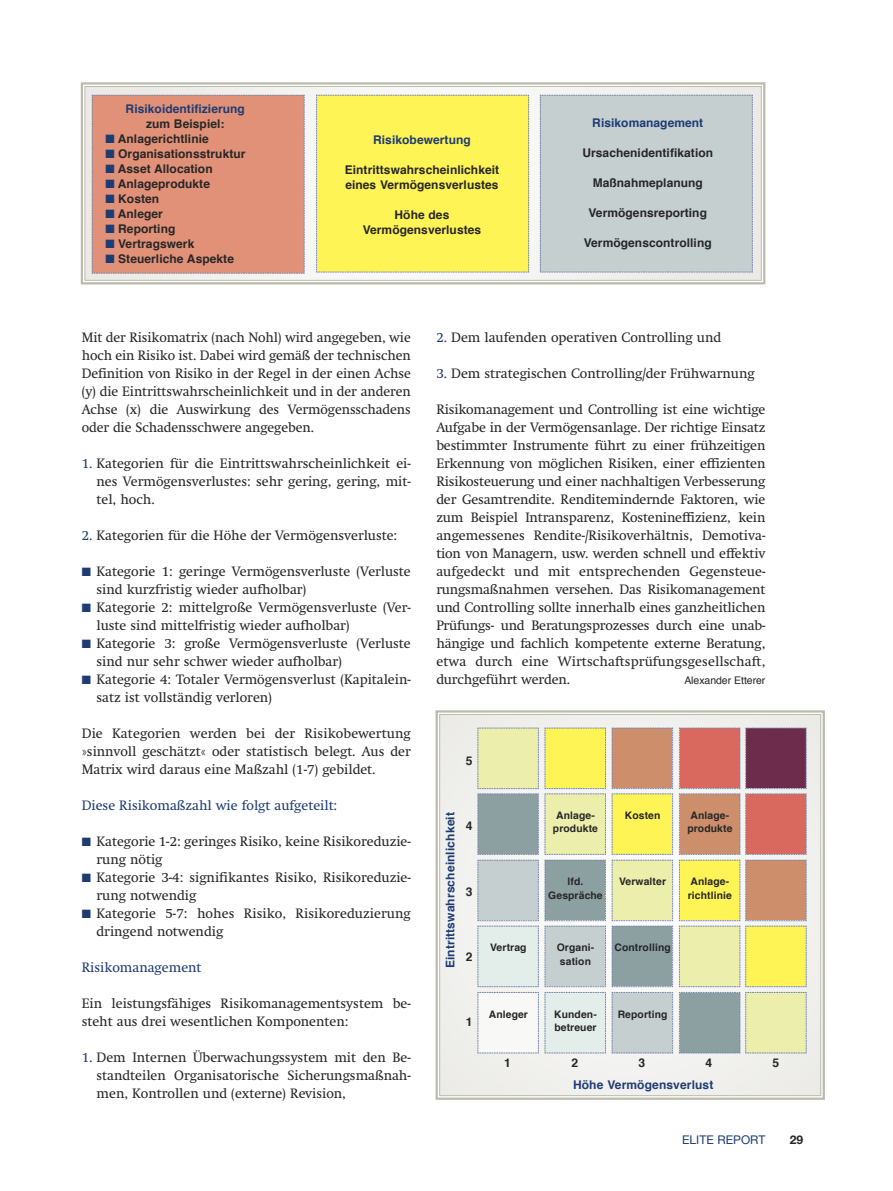
<style>
.page{position:relative;width:893px;height:1191px;background:#fff}
.page>*{position:absolute;margin:0;border:0;box-sizing:border-box;transform-origin:0 0}
.t1{font:13.5px/18px "Swift";color:#272627}
.t2{font:13.5px "Swift";color:#1e3c74}
.t3{font:700 12px/15px "Helvetica";letter-spacing:.005em;color:#272627}
.t4{font:700 12px "Helvetica";letter-spacing:.005em;color:#1e3c74}
.t5{font:12px "Helvetica Neue";color:#1e3c74}
.t6{font:700 12px "Helvetica Neue";color:#272627}
.t7{font:10.5px "Helvetica";letter-spacing:-.005em;color:#272627}
.t8{font:700 10.35px/13.4px "Helvetica";letter-spacing:.01em;color:#272627;text-align:center}
.s1{color:#1e3c74}
</style>
<div class="page">
<div style="left:85px;top:87px;width:676px;height:193px;background:#f3f2f1"></div>
<div style="left:81px;top:82px;width:684px;height:202px;border:2px solid #bbbaad"></div>
<div style="left:85px;top:86px;width:677px;height:195px;border:1px solid #bbbaad"></div>
<div style="left:440px;top:715px;width:380px;height:380px;background:#f0efed"></div>
<div style="left:436px;top:710px;width:389px;height:389px;border:2px solid #bbbaad"></div>
<div style="left:439px;top:714px;width:382px;height:382px;border:1px solid #bbbaad"></div>
<svg style="left:477px;top:727px;width:196px;height:326px"></svg>
<svg style="left:679px;top:727px;width:128px;height:326px;background:#ceac83"></svg>
<div style="left:540px;top:95px;width:213px;height:178px;background:#c6cfd0"></div>
<div style="left:316px;top:95px;width:213px;height:178px;background:#fff455"></div>
<div style="left:92px;top:95px;width:213px;height:179px;background:#e19177"></div>
<p class="t4" style="left:126px;top:104px;width:121px">Risikoidentifizierung</p>
<p class="t3" style="left:146px;top:117px;width:80px">zum Beispiel:</p>
<p class="t3" style="left:105px;top:132px;width:105px"><span class="s1">■</span> Anlagerichtlinie</p>
<p class="t3" style="left:105px;top:147px;width:142px"><span class="s1">■</span> Organisationsstruktur</p>
<p class="t3" style="left:105px;top:162px;width:109px"><span class="s1">■</span> Asset Allocation</p>
<p class="t3" style="left:105px;top:177px;width:106px"><span class="s1">■</span> Anlageprodukte</p>
<p class="t3" style="left:105px;top:192px;width:55px"><span class="s1">■</span> Kosten</p>
<p class="t3" style="left:105px;top:207px;width:59px"><span class="s1">■</span> Anleger</p>
<p class="t3" style="left:105px;top:222px;width:72px"><span class="s1">■</span> Reporting</p>
<p class="t3" style="left:105px;top:237px;width:90px"><span class="s1">■</span> Vertragswerk</p>
<p class="t3" style="left:105px;top:252px;width:130px"><span class="s1">■</span> Steuerliche Aspekte</p>
<p class="t4" style="left:373px;top:135px;width:99px">Risikobewertung</p>
<p class="t3" style="left:345px;top:163px;width:156px">Eintrittswahrscheinlichkeit eines Vermögensverlustes</p>
<p class="t3" style="left:363px;top:208px;width:120px;text-align:center">Höhe des<br>Vermögensverlustes</p>
<p class="t4" style="left:592px;top:117px;width:113px">Risikomanagement</p>
<p class="t3" style="left:582px;top:146px;width:132px">Ursachenidentifikation</p>
<p class="t3" style="left:593px;top:176px;width:112px">Maßnahmeplanung</p>
<p class="t3" style="left:589px;top:206px;width:120px">Vermögensreporting</p>
<p class="t3" style="left:584px;top:236px;width:129px">Vermögenscontrolling</p>
<p class="t1" style="left:82px;top:330px;width:331px;text-align:justify">Mit der Risikomatrix (nach Nohl) wird angegeben, wie hoch ein Risiko ist. Dabei wird gemäß der technischen Definition von Risiko in der Regel in der einen Achse (y) die Eintrittswahrscheinlichkeit und in der anderen Achse (x) die Auswirkung des Vermögensschadens oder die Schadensschwere angegeben.</p>
<p class="t1" style="left:97px;top:456px;width:316px;text-align:justify;text-indent:-15px"><span class="s1">1.</span> Kategorien für die Eintrittswahrscheinlichkeit ei&shy;nes Vermögensverlustes: sehr gering, gering, mit&shy;tel, hoch.</p>
<p class="t1" style="left:82px;top:528px;width:317px"><span class="s1">2.</span> Kategorien für die Höhe der Vermögensverluste:</p>
<p class="t1" style="left:97px;top:564px;width:316px;text-indent:-15px"><span class="s1">■</span> Kategorie 1: geringe Vermögensverluste (Verluste sind kurzfristig wieder aufholbar)</p>
<p class="t1" style="left:97px;top:600px;width:316px;text-indent:-15px"><span class="s1">■</span> Kategorie 2: mittelgroße Vermögensverluste (Ver&shy;luste sind mittelfristig wieder aufholbar)</p>
<p class="t1" style="left:97px;top:636px;width:316px;text-indent:-15px"><span class="s1">■</span> Kategorie 3: große Vermögensverluste (Verluste sind nur sehr schwer wieder aufholbar)</p>
<p class="t1" style="left:97px;top:672px;width:316px;text-indent:-15px"><span class="s1">■</span> Kategorie 4: Totaler Vermögensverlust (Kapitalein&shy;satz ist vollständig verloren)</p>
<p class="t1" style="left:82px;top:726px;width:331px;text-align:justify">Die Kategorien werden bei der Risikobewertung »sinnvoll geschätzt« oder statistisch belegt. Aus der Matrix wird daraus eine Maßzahl (1-7) gebildet.</p>
<p class="t2" style="left:82px;top:800px;width:257px">Diese Risikomaßzahl wie folgt aufgeteilt:</p>
<p class="t1" style="left:97px;top:834px;width:316px;text-indent:-15px"><span class="s1">■</span> Kategorie 1-2: geringes Risiko, keine Risikoreduzie&shy;rung nötig</p>
<p class="t1" style="left:97px;top:870px;width:316px;text-indent:-15px"><span class="s1">■</span> Kategorie 3-4: signifikantes Risiko, Risikoreduzie&shy;rung notwendig</p>
<p class="t1" style="left:97px;top:906px;width:316px;text-indent:-15px"><span class="s1">■</span> Kategorie 5-7: hohes Risiko, Risikoreduzierung dringend notwendig</p>
<p class="t2" style="left:82px;top:962px;width:121px">Risikomanagement</p>
<p class="t1" style="left:82px;top:996px;width:331px">Ein leistungsfähiges Risikomanagementsystem be&shy;steht aus drei wesentlichen Komponenten:</p>
<p class="t1" style="left:97px;top:1050px;width:316px;text-align:justify;text-indent:-15px"><span class="s1">1.</span> Dem Internen Überwachungssystem mit den Be&shy;standteilen Organisatorische Sicherungsmaßnah&shy;men, Kontrollen und (externe) Revision,</p>
<p class="t1" style="left:436px;top:330px;width:286px"><span class="s1">2.</span> Dem laufenden operativen Controlling und</p>
<p class="t1" style="left:436px;top:366px;width:320px"><span class="s1">3.</span> Dem strategischen Controlling/der Frühwarnung</p>
<p class="t1" style="left:436px;top:402px;width:331px;text-align:justify">Risikomanagement und Controlling ist eine wichtige Aufgabe in der Vermögensanlage. Der richtige Einsatz bestimmter Instrumente führt zu einer frühzeitigen Erkennung von möglichen Risiken, einer effizienten Risikosteuerung und einer nachhaltigen Verbesserung der Gesamtrendite. Renditemindernde Faktoren, wie zum Beispiel Intransparenz, Kostenineffizienz, kein angemessenes Rendite-/Risikoverhältnis, Demotiva&shy;tion von Managern, usw. werden schnell und effektiv aufgedeckt und mit entsprechenden Gegensteue&shy;rungsmaßnahmen versehen. Das Risikomanagement und Controlling sollte innerhalb eines ganzheitlichen Prüfungs- und Beratungsprozesses durch eine unab&shy;hängige und fachlich kompetente externe Beratung, etwa durch eine Wirtschaftsprüfungsgesellschaft, durchgeführt werden.</p>
<p class="t7" style="left:684px;top:676px;width:83px">Alexander Etterer</p>
<p class="t3" style="left:466px;top:754px;width:8px">5</p>
<p class="t4" style="left:445px;top:968px;width:158px;rotate:-90deg">Eintrittswahrscheinlichkeit</p>
<p class="t3" style="left:466px;top:819px;width:8px">4</p>
<p class="t3" style="left:466px;top:884px;width:8px">3</p>
<p class="t3" style="left:466px;top:950px;width:8px">2</p>
<p class="t8" style="left:553px;top:809px;width:47px">Anlage&shy;produkte</p>
<p class="t8" style="left:625px;top:809px;width:37px">Kosten</p>
<p class="t8" style="left:687px;top:809px;width:47px">Anlage&shy;produkte</p>
<p class="t8" style="left:548px;top:876px;width:56px">lfd.<br>Gespräche</p>
<p class="t8" style="left:619px;top:876px;width:48px">Verwalter</p>
<p class="t8" style="left:688px;top:876px;width:46px;text-align:left">Anlage&shy;richtlinie</p>
<p class="t8" style="left:490px;top:942px;width:38px">Vertrag</p>
<p class="t8" style="left:557px;top:942px;width:39px">Organi&shy;sation</p>
<p class="t8" style="left:614px;top:942px;width:58px">Controlling</p>
<p class="t3" style="left:466px;top:1015px;width:8px">1</p>
<p class="t8" style="left:489px;top:1008px;width:41px">Anleger</p>
<p class="t8" style="left:554px;top:1008px;width:44px;text-align:left">Kunden&shy;betreuer</p>
<p class="t8" style="left:618px;top:1008px;width:51px">Reporting</p>
<p class="t3" style="left:504px;top:1055px;width:8px">1</p>
<p class="t3" style="left:571px;top:1055px;width:8px">2</p>
<p class="t3" style="left:638px;top:1055px;width:8px">3</p>
<p class="t3" style="left:705px;top:1055px;width:8px">4</p>
<p class="t3" style="left:772px;top:1055px;width:8px">5</p>
<p class="t4" style="left:573px;top:1080px;width:142px">Höhe Vermögensverlust</p>
<p class="t5" style="left:682px;top:1135px;width:85px">ELITE REPORT</p>
<p class="t6" style="left:790px;top:1135px;width:15px">29</p>
</div>
